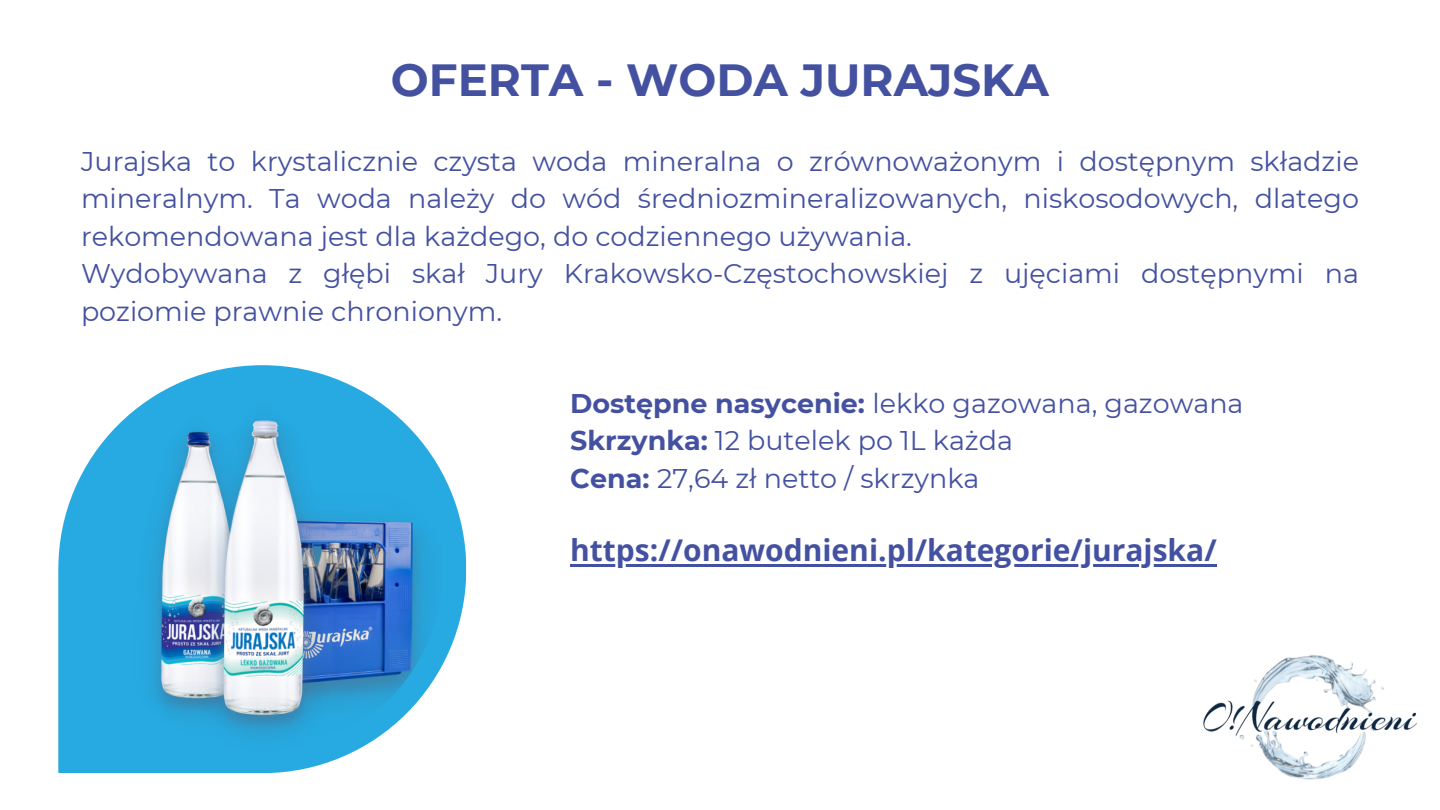
<style>
.page{position:relative;width:1440px;height:810px;background:#fff}
.page>*{position:absolute;margin:0;border:0;box-sizing:border-box;transform-origin:0 0}
.t1{font:700 45px "Montserrat";color:#4451a0}
.t2{font:700 30px "Open Sans";color:#4451a0}
.t3{font:27px/37.5px "Montserrat";color:#4451a0;text-align:justify}
.s1{font-weight:700}
</style>
<div class="page">
<svg style="left:58px;top:365px;width:408px;height:408px"></svg>
<img style="left:82px;top:390px;width:360px;height:361px">
<img style="left:1203px;top:655px;width:214px;height:125px">
<hr style="left:570px;top:564px;width:647px;height:3px;background:#4451a0">
<p class="t1" style="left:391px;top:52px;width:659px">OFERTA - WODA JURAJSKA</p>
<p class="t3" style="left:81px;top:142px;width:1279px">Jurajska to krystalicznie czysta woda mineralna o zrównoważonym i dostępnym składzie mineralnym. Ta woda należy do wód średniozmineralizowanych, niskosodowych, dlatego rekomendowana jest dla każdego, do codziennego używania.</p>
<p class="t3" style="left:81px;top:255px;width:1279px">Wydobywana z głębi skał Jury Krakowsko-Częstochowskiej z ujęciami dostępnymi na poziomie prawnie chronionym.</p>
<p class="t3" style="left:570px;top:384px;width:675px"><span class="s1">Dostępne nasycenie:</span> lekko gazowana, gazowana</p>
<p class="t3" style="left:570px;top:422px;width:444px"><span class="s1">Skrzynka:</span> 12 butelek po 1L każda</p>
<p class="t3" style="left:570px;top:459px;width:411px"><span class="s1">Cena:</span> 27,64 zł netto / skrzynka</p>
<p class="t2" style="left:570px;top:529px;width:648px">https://onawodnieni.pl/kategorie/jurajska/</p>
</div>
